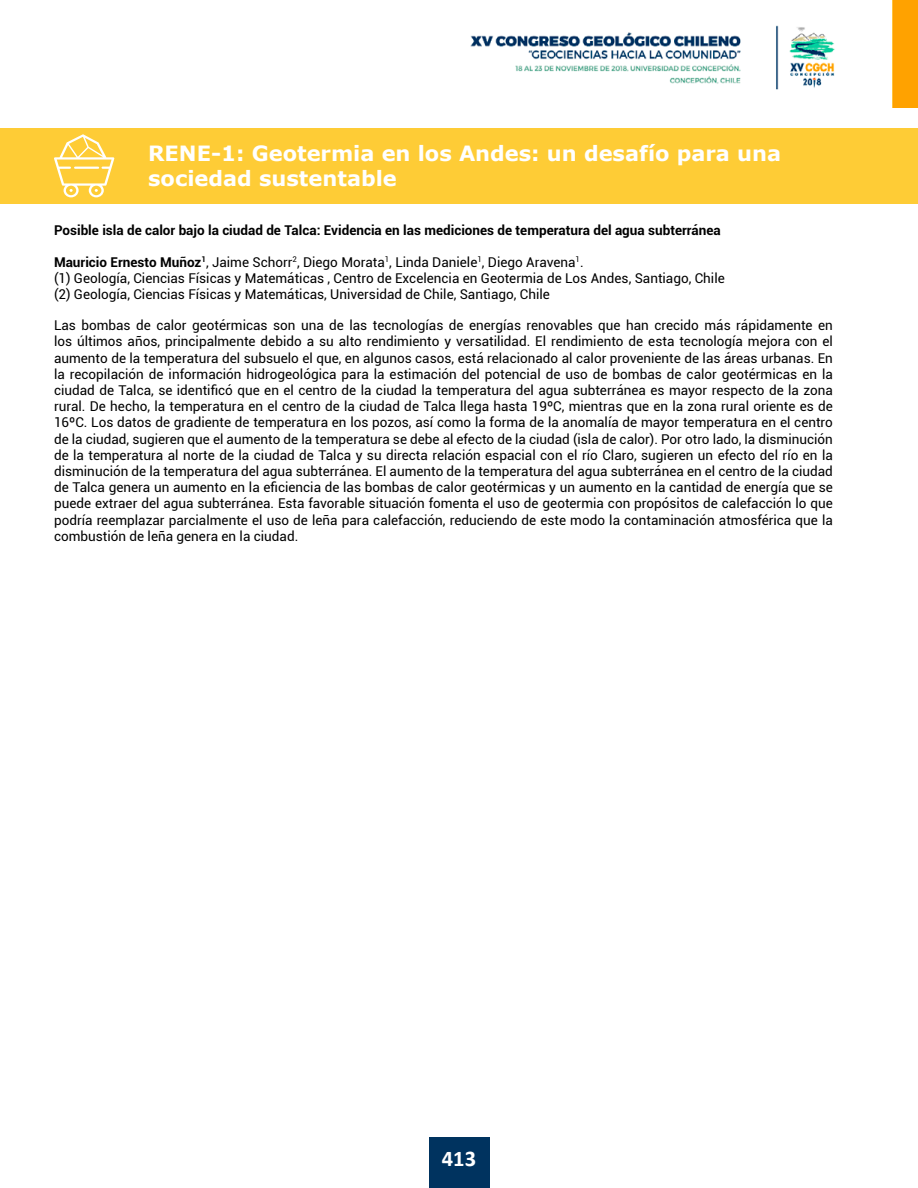
<style>
.page{position:relative;width:918px;height:1188px;background:#fff}
.page>*{position:absolute;margin:0;border:0;box-sizing:border-box;transform-origin:0 0}
.t1{font:700 22.5px "Calibri";color:#fff}
.t2{font:700 21px/25.2px "Verdana";color:#fff}
.t3{font:13.5px/16.2px "Roboto";color:#000}
.t4{font:700 13.5px "Roboto";color:#000}
.s1{font-weight:700}
</style>
<div class="page">
<img style="left:470px;top:0;width:448px;height:108px">
<div style="left:429px;top:1138px;width:60px;height:50px;background:#00335f"></div>
<div style="left:0;top:128px;width:918px;height:75px;background:#fecc36"></div>
<svg style="left:54px;top:134px;width:60px;height:63px"></svg>
<h2 class="t2" style="left:148px;top:140px;width:634px">RENE-1: Geotermia en los Andes: un desafío para una sociedad sustentable</h2>
<p class="t4" style="left:54px;top:221px;width:668px">Posible isla de calor bajo la ciudad de Talca: Evidencia en las mediciones de temperatura del agua subterránea</p>
<p class="t3" style="left:54px;top:253px;width:672px"><span class="s1">Mauricio Ernesto Muñoz</span><sup>1</sup>, Jaime Schorr<sup>2</sup>, Diego Morata<sup>1</sup>, Linda Daniele<sup>1</sup>, Diego Aravena<sup>1</sup>.<br>(1) Geología, Ciencias Físicas y Matemáticas , Centro de Excelencia en Geotermia de Los Andes, Santiago, Chile (2) Geología, Ciencias Físicas y Matemáticas, Universidad de Chile, Santiago, Chile</p>
<p class="t3" style="left:54px;top:317px;width:780px;text-align:justify">Las bombas de calor geotérmicas son una de las tecnologías de energías renovables que han crecido más rápidamente en los últimos años, principalmente debido a su alto rendimiento y versatilidad. El rendimiento de esta tecnología mejora con el aumento de la temperatura del subsuelo el que, en algunos casos, está relacionado al calor proveniente de las áreas urbanas. En la recopilación de información hidrogeológica para la estimación del potencial de uso de bombas de calor geotérmicas en la ciudad de Talca, se identificó que en el centro de la ciudad la temperatura del agua subterránea es mayor respecto de la zona rural. De hecho, la temperatura en el centro de la ciudad de Talca llega hasta 19ºC, mientras que en la zona rural oriente es de 16ºC. Los datos de gradiente de temperatura en los pozos, así como la forma de la anomalía de mayor temperatura en el centro de la ciudad, sugieren que el aumento de la temperatura se debe al efecto de la ciudad (isla de calor). Por otro lado, la disminución de la temperatura al norte de la ciudad de Talca y su directa relación espacial con el río Claro, sugieren un efecto del río en la disminución de la temperatura del agua subterránea. El aumento de la temperatura del agua subterránea en el centro de la ciudad de Talca genera un aumento en la eficiencia de las bombas de calor geotérmicas y un aumento en la cantidad de energía que se puede extraer del agua subterránea. Esta favorable situación fomenta el uso de geotermia con propósitos de calefacción lo que podría reemplazar parcialmente el uso de leña para calefacción, reduciendo de este modo la contaminación atmosférica que la combustión de leña genera en la ciudad.</p>
<h1 class="t1" style="left:442px;top:1143px;width:36px">413</h1>
</div>
